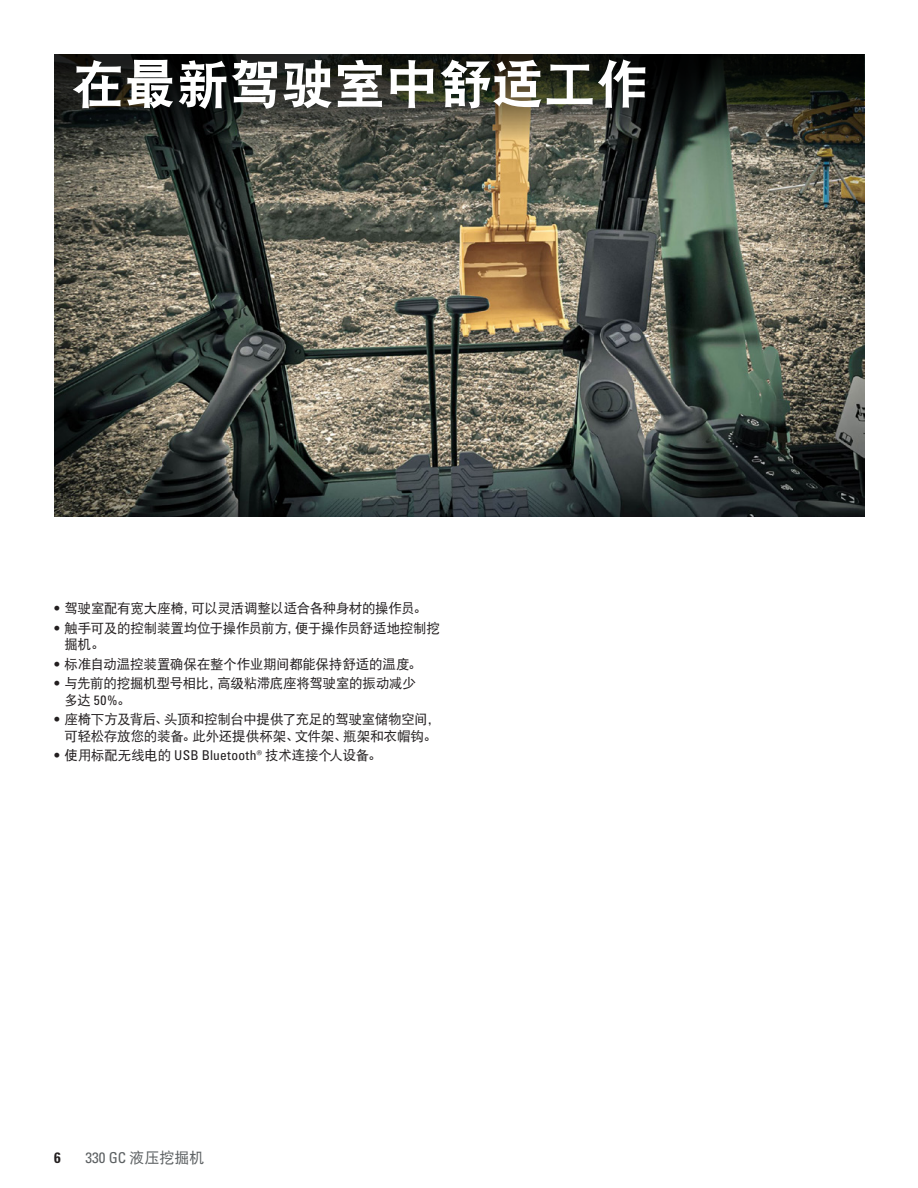
<style>
.page{position:relative;width:918px;height:1188px;background:#fff}
.page>*{position:absolute;margin:0;border:0;box-sizing:border-box;transform-origin:0 0}
.t1{font:52.5px "DFP Hei W9";color:#fff}
.t2{font:condensed 15px "Univers LTCYR 57";color:#5d6163}
.t3{font:15px "Univers LTCYR 67 Bold Cond";color:#231f20}
.t4{font:13.5px/16.5px "DFP Hei W5";letter-spacing:-.02em;color:#231f20}
.s1{font-family:"Univers LT Std";font-weight:700;font-stretch:condensed}
.s2{font-family:"Univers LTCYR 57";font-stretch:condensed}
.s3{font-family:"DFP Hei W5";font-stretch:normal}
</style>
<div class="page">
<img style="left:54px;top:274px;width:810px;height:243px">
<img style="left:54px;top:54px;width:810px;height:220px">
<h1 class="t1" style="left:71px;top:56px;width:579px">在最新驾驶室中舒适工作</h1>
<p class="t4" style="left:54px;top:600px;width:375px"><span class="s1">•</span> 驾驶室配有宽大座椅，可以灵活调整以适合各种身材的操作员。</p>
<p class="t4" style="left:65px;top:619px;width:377px;text-indent:-11px"><span class="s1">•</span> 触手可及的控制装置均位于操作员前方，便于操作员舒适地控制挖掘机。</p>
<p class="t4" style="left:54px;top:655px;width:369px"><span class="s1">•</span> 标准自动温控装置确保在整个作业期间都能保持舒适的温度。</p>
<p class="t4" style="left:65px;top:675px;width:353px;text-indent:-11px"><span class="s1">•</span> 与先前的挖掘机型号相比，高级粘滞底座将驾驶室的振动减少多达 <span class="s2">50%</span>。</p>
<p class="t4" style="left:54px;top:711px;width:388px;text-align:center"><span class="s1">•</span> 座椅下方及背后、头顶和控制台中提供了充足的驾驶室储物空间，可轻松存放您的装备。此外还提供杯架、文件架、瓶架和衣帽钩。</p>
<p class="t4" style="left:54px;top:747px;width:329px"><span class="s1">•</span> 使用标配无线电的 <span class="s2">USB Bluetooth®</span> 技术连接个人设备。</p>
<p class="t3" style="left:54px;top:1148px;width:8px">6</p>
<p class="t2" style="left:86px;top:1148px;width:121px">330 GC <span class="s3">液压挖掘机</span></p>
</div>
